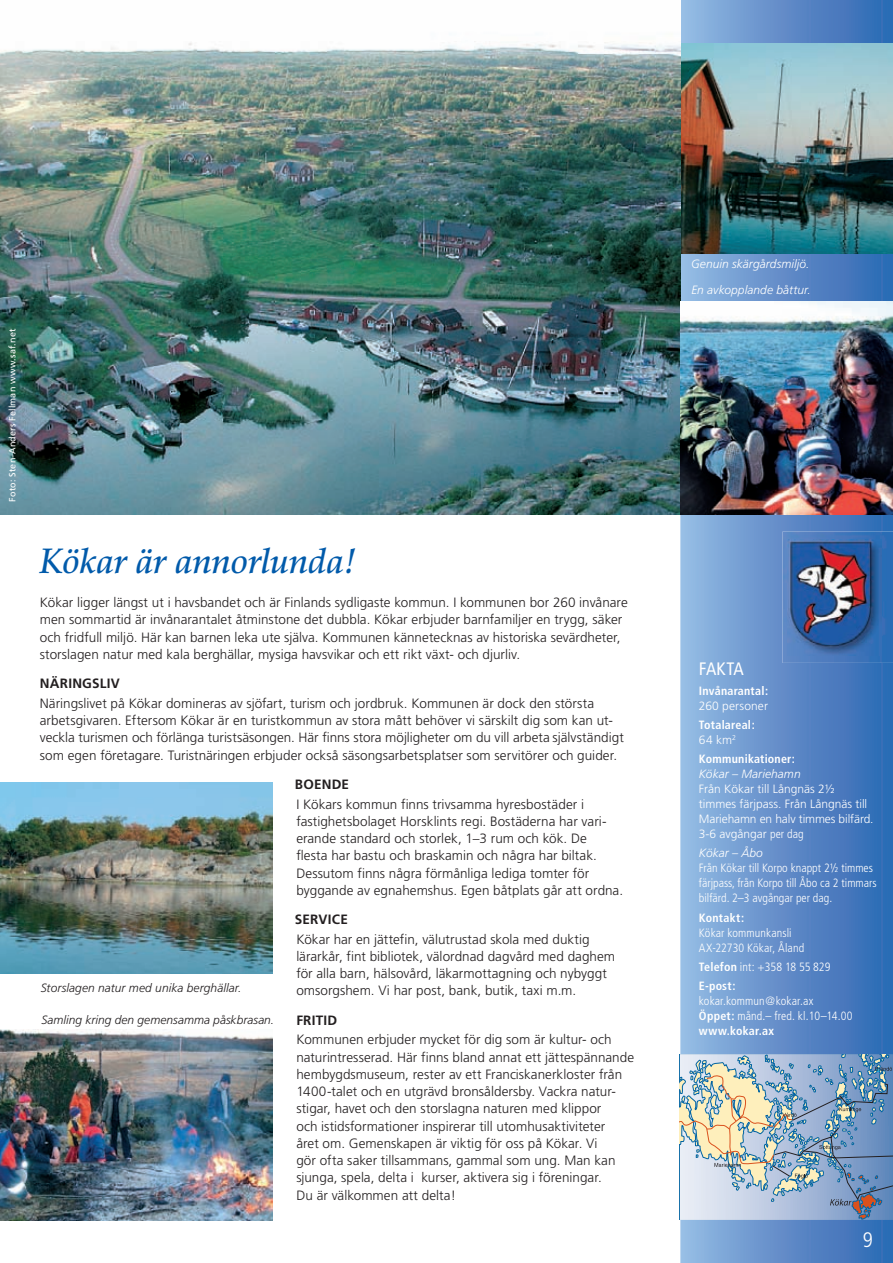
<style>
.page{position:relative;width:893px;height:1263px;background:#fff}
.page>*{position:absolute;margin:0;border:0;box-sizing:border-box;transform-origin:0 0}
.t1{font:italic 500 35.25px "Palatino";letter-spacing:-.005em;color:#015aaa}
.t2{font:300 condensed 21px "Frutiger";color:#fff}
.t3{font:condensed 18px "Frutiger";letter-spacing:-.01em;color:#fff}
.t4{font:300 13.5px/17.2px "Frutiger";color:#231f20}
.t5{font:700 13.5px "Frutiger";letter-spacing:.015em;color:#231f20}
.t6{font:300 condensed 12px/15px "Frutiger";color:#fff}
.t7{font:300 12px/15px "Frutiger";color:#fff}
.t8{font:italic 300 12px "Frutiger";letter-spacing:.005em;color:#231f20}
.t9{font:italic 300 12px/25.8px "Frutiger";letter-spacing:.005em;color:#fff}
.t10{font:700 condensed 12px/15px "Frutiger";letter-spacing:.015em;color:#fff}
.t11{font:9px "Frutiger";letter-spacing:.025em;color:#fff}
.s1{font-weight:300;font-stretch:normal}
.s2{font-stretch:condensed}
.s3{font-weight:700}
</style>
<div class="page">
<svg style="left:680px;top:0;width:213px;height:1263px;background:#6390ca"></svg>
<img style="left:0;top:0;width:681px;height:514px">
<img style="left:681px;top:301px;width:212px;height:213px">
<img style="left:0;top:1029px;width:272px;height:192px">
<img style="left:681px;top:43px;width:212px;height:210px">
<img style="left:0;top:782px;width:272px;height:192px">
<img style="left:782px;top:532px;width:111px;height:131px">
<img style="left:788px;top:539px;width:93px;height:117px">
<svg style="left:680px;top:1054px;width:213px;height:166px;background:#a1b5c5"></svg>
<p class="t11" style="left:7px;top:502px;width:175px;rotate:-90deg">Foto: Sten-Anders Fellman www.saf.net</p>
<h1 class="t1" style="left:40px;top:540px;width:316px">Kökar är annorlunda!</h1>
<p class="t4" style="left:40px;top:594px;width:589px">Kökar ligger längst ut i havsbandet och är Finlands sydligaste kommun. I kommunen bor 260 invånare men sommartid är invånarantalet åtminstone det dubbla. Kökar erbjuder barnfamiljer en trygg, säker och fridfull miljö. Här kan barnen leka ute själva. Kommunen kännetecknas av historiska sevärdheter, storslagen natur med kala berghällar, mysiga havsvikar och ett rikt växt- och djurliv.</p>
<p class="t5" style="left:40px;top:676px;width:81px">NÄRINGSLIV</p>
<p class="t4" style="left:40px;top:694px;width:585px">Näringslivet på Kökar domineras av sjöfart, turism och jordbruk. Kommunen är dock den största arbetsgivaren. Eftersom Kökar är en turistkommun av stora mått behöver vi särskilt dig som kan ut&shy;veckla turismen och förlänga turistsäsongen. Här finns stora möjligheter om du vill arbeta självständigt som egen företagare. Turistnäringen erbjuder också säsongsarbetsplatser som servitörer och guider.</p>
<p class="t5" style="left:295px;top:776px;width:56px">BOENDE</p>
<p class="t4" style="left:296px;top:795px;width:328px">I Kökars kommun finns trivsamma hyresbostäder i fastighetsbolaget Horsklints regi. Bostäderna har vari&shy;erande standard och storlek, 1–3 rum och kök. De<br>flesta har bastu och braskamin och några har biltak.<br>Dessutom finns några förmånliga lediga tomter för byggande av egnahemshus. Egen båtplats går att ordna.</p>
<p class="t5" style="left:295px;top:912px;width:54px">SERVICE</p>
<p class="t4" style="left:296px;top:930px;width:320px">Kökar har en jättefin, välutrustad skola med duktig lärarkår, fint bibliotek, välordnad dagvård med daghem för alla barn, hälsovård, läkarmottagning och nybyggt omsorgshem. Vi har post, bank, butik, taxi m.m.</p>
<p class="t5" style="left:296px;top:1012px;width:42px">FRITID</p>
<p class="t4" style="left:296px;top:1031px;width:339px">Kommunen erbjuder mycket för dig som är kultur- och naturintresserad. Här finns bland annat ett jättespännande hembygdsmuseum, rester av ett Franciskanerkloster från 1400-talet och en utgrävd bronsåldersby. Vackra natur&shy;stigar, havet och den storslagna naturen med klippor<br>och istidsformationer inspirerar till utomhusaktiviteter<br>året om. Gemenskapen är viktig för oss på Kökar. Vi<br>gör ofta saker tillsammans, gammal som ung. Man kan sjunga, spela, delta i kurser, aktivera sig i föreningar.<br>Du är välkommen att delta!</p>
<p class="t8" style="left:41px;top:981px;width:202px">Storslagen natur med unika berghällar.</p>
<p class="t8" style="left:41px;top:1012px;width:234px">Samling kring den gemensamma påskbrasan.</p>
<p class="t9" style="left:691px;top:251px;width:121px">Genuin skärgårdsmiljö.<br>En avkopplande båttur.</p>
<h3 class="t3" style="left:699px;top:659px;width:46px">FAKTA</h3>
<p class="t10" style="left:699px;top:683px;width:71px">Invånarantal:</p>
<p class="t7" style="left:699px;top:698px;width:71px">260 personer</p>
<p class="t10" style="left:699px;top:717px;width:57px">Totalareal:<br><span class="s1">64 km</span><sup>2</sup></p>
<p class="t10" style="left:699px;top:751px;width:98px">Kommunikationer:</p>
<p class="t9" style="left:699px;top:761px;width:103px">Kökar – Mariehamn</p>
<p class="t7" style="left:699px;top:781px;width:176px">Från Kökar till Långnäs 2½ timmes färjpass. Från Långnäs till<br>Mariehamn en halv timmes bilfärd.<br>3-6 avgångar <span class="s2">per dag</span></p>
<p class="t9" style="left:699px;top:840px;width:66px">Kökar – Åbo</p>
<p class="t6" style="left:699px;top:861px;width:179px">Från Kökar till Korpo knappt 2½ timmes färjpass, från Korpo till Åbo ca 2 timmars bilfärd. 2–3 avgångar per dag.</p>
<p class="t10" style="left:699px;top:910px;width:47px">Kontakt:</p>
<p class="t6" style="left:699px;top:925px;width:107px">Kökar kommunkansli<br>AX-22730 Kökar, Åland</p>
<p class="t6" style="left:699px;top:957px;width:133px;line-height:19.2px"><span class="s3">Telefon</span> int: +358 18 55 829<br><span class="s3">E-post:</span></p>
<p class="t6" style="left:699px;top:994px;width:155px">kokar.kommun@kokar.ax<br><span class="s3">Öppet:</span> månd.– fred. kl.10–14.00 <span class="s3">www.kokar.ax</span></p>
<h2 class="t2" style="left:863px;top:1227px;width:12px">9</h2>
</div>
